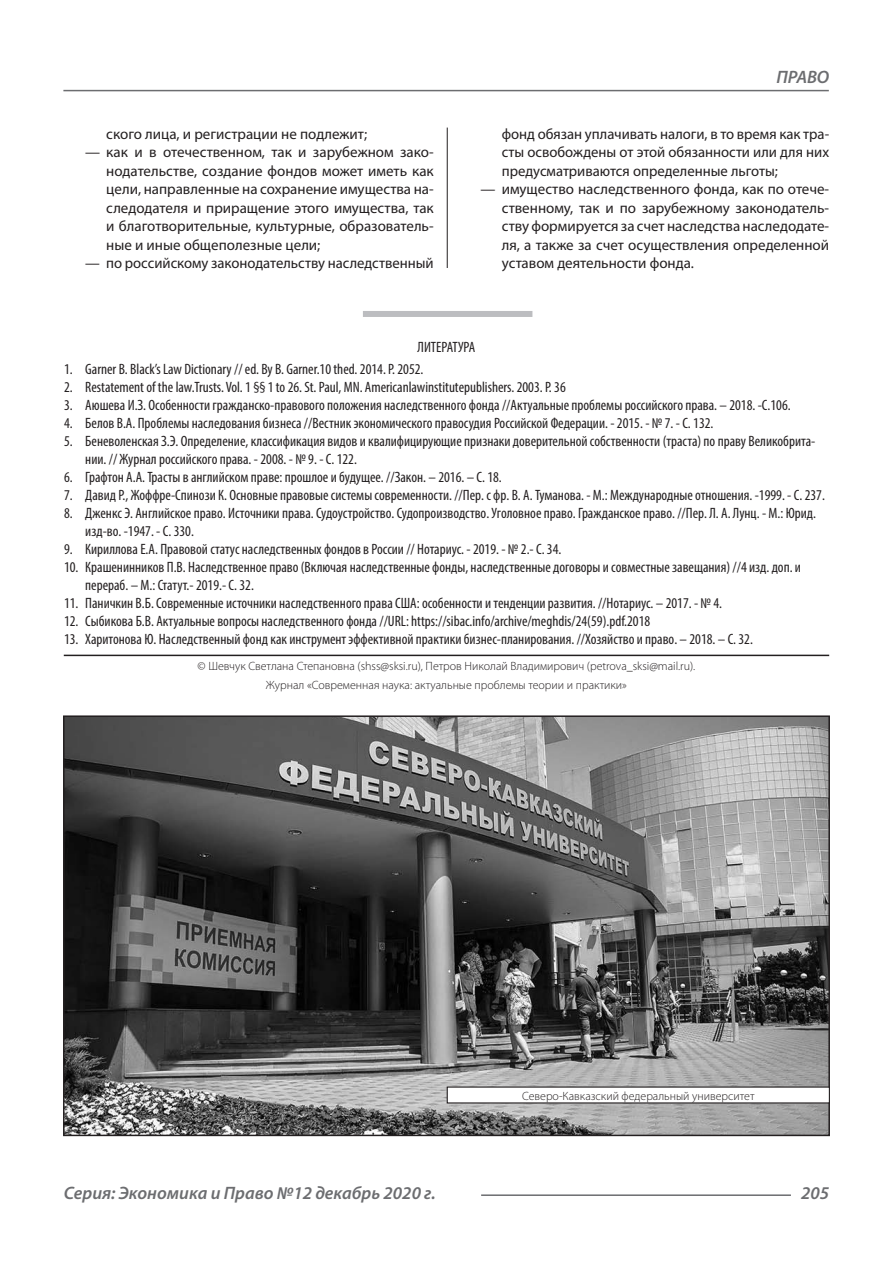
<style>
.page{position:relative;width:893px;height:1263px;background:#fff}
.page>*{position:absolute;margin:0;border:0;box-sizing:border-box;transform-origin:0 0}
.t1{font:italic 600 18px "Myriad Pro";color:#6c6d70}
.Библиография_Литерат{font:condensed 15px/18px "Myriad Pro";color:#231f20}
.t2{font:15px/18.5px "Myriad Pro";color:#231f20;text-align:justify}
.Автор_копирайт{font:300 12px "Myriad Pro";color:#231f20}
</style>
<div class="page">
<hr style="left:447px;top:128px;width:1px;height:1007px;background:#231f20">
<hr style="left:63px;top:90px;width:766px;height:1px;background:#6c6d70">
<hr style="left:481px;top:1194px;width:310px;height:2px;background:#6c6d70">
<div style="left:437px;top:268px;width:17px;height:879px;background:#fff"></div>
<div style="left:363px;top:311px;width:169px;height:6px;background:#bcbdc0"></div>
<hr style="left:64px;top:655px;width:765px;height:1px;background:#231f20">
<img style="left:66px;top:718px;width:761px;height:415px">
<div style="left:63px;top:715px;width:767px;height:421px;border:2px solid #231f20"></div>
<div style="left:447px;top:1087px;width:382px;height:16px;background:#fff"></div>
<p class="t2" style="left:106px;top:124px;width:262px">ского лица, и регистрации не подлежит;</p>
<p class="t2" style="left:106px;top:143px;width:329px;text-indent:-21px">— как и в отечественном, так и зарубежном зако&shy;нодательстве, создание фондов может иметь как цели, направленные на сохранение имущества на&shy;следодателя и приращение этого имущества, так и благотворительные, культурные, образователь&shy;ные и иные общеполезные цели;</p>
<p class="t2" style="left:85px;top:254px;width:350px">— по российскому законодательству наследственный</p>
<p class="t1" style="left:776px;top:66px;width:54px">ПРАВО</p>
<p class="t2" style="left:502px;top:124px;width:329px">фонд обязан уплачивать налоги, в то время как тра&shy;сты освобождены от этой обязанности или для них предусматриваются определенные льготы;</p>
<p class="t2" style="left:502px;top:180px;width:329px;text-indent:-21px">— имущество наследственного фонда, как по отече&shy;ственному, так и по зарубежному законодатель&shy;ству формируется за счет наследства наследодате&shy;ля, а также за счет осуществления определенной уставом деятельности фонда.</p>
<p class="Библиография_Литерат" style="left:418px;top:338px;width:59px">ЛИТЕРАТУРА</p>
<p class="Библиография_Литерат" style="left:64px;top:360px;width:361px">1. Garner В. Black’s Law Dictionary // ed. By B. Garner.10 thed. 2014. P. 2052.</p>
<p class="Библиография_Литерат" style="left:64px;top:378px;width:503px">2. Restatement of the law.Trusts. Vol. 1 §§ 1 to 26. St. Paul, MN. Americanlawinstitutepublishers. 2003. P. 36</p>
<p class="Библиография_Литерат" style="left:64px;top:396px;width:728px">3. Аюшева И.З. Особенности гражданско-правового положения наследственного фонда //Актуальные проблемы российского права. – 2018. -С.106.</p>
<p class="Библиография_Литерат" style="left:64px;top:414px;width:651px">4. Белов В.А. Проблемы наследования бизнеса //Вестник экономического правосудия Российской Федерации. - 2015. - № 7. - С. 132.</p>
<p class="Библиография_Литерат" style="left:85px;top:432px;width:731px;text-indent:-21px">5. Беневоленская З.Э. Определение, классификация видов и квалифицирующие признаки доверительной собственности (траста) по праву Великобрита&shy;нии. // Журнал российского права. - 2008. - № 9. - С. 122.</p>
<p class="Библиография_Литерат" style="left:64px;top:468px;width:439px">6. Графтон А.А. Трасты в английском праве: прошлое и будущее. //Закон. – 2016. – С. 18.</p>
<p class="Библиография_Литерат" style="left:64px;top:486px;width:762px">7. Давид Р., Жоффре-Спинози К. Основные правовые системы современности. //Пер. с фр. В. А. Туманова. - М.: Международные отношения. -1999. - С. 237.</p>
<p class="Библиография_Литерат" style="left:85px;top:504px;width:732px;text-indent:-21px">8. Дженкс Э. Английское право. Источники права. Судоустройство. Судопроизводство. Уголовное право. Гражданское право. //Пер. Л. А. Лунц. - М.: Юрид. изд-во. -1947. - С. 330.</p>
<p class="Библиография_Литерат" style="left:64px;top:540px;width:499px">9. Кириллова Е.А. Правовой статус наследственных фондов в России // Нотариус. - 2019. - № 2.- С. 34.</p>
<p class="Библиография_Литерат" style="left:85px;top:558px;width:717px;text-indent:-21px">10. Крашенинников П.В. Наследственное право (Включая наследственные фонды, наследственные договоры и совместные завещания) //4 изд. доп. и перераб. – М.: Статут.- 2019.- С. 32.</p>
<p class="Библиография_Литерат" style="left:64px;top:594px;width:660px">11. Паничкин В.Б. Современные источники наследственного права США: особенности и тенденции развития. //Нотариус. – 2017. - № 4.</p>
<p class="Библиография_Литерат" style="left:64px;top:612px;width:588px">12. Сыбикова Б.В. Актуальные вопросы наследственного фонда //URL: https://sibac.info/archive/meghdis/24(59).pdf.2018</p>
<p class="Библиография_Литерат" style="left:64px;top:630px;width:690px">13. Харитонова Ю. Наследственный фонд как инструмент эффективной практики бизнес-планирования. //Хозяйство и право. – 2018. – С. 32.</p>
<p class="Автор_копирайт" style="left:198px;top:658px;width:499px">© Шевчук Светлана Степановна (shss@sksi.ru), Петров Николай Владимирович (petrova_sksi@mail.ru).</p>
<p class="Автор_копирайт" style="left:266px;top:678px;width:363px">Журнал «Современная наука: актуальные проблемы теории и практики»</p>
<p class="Автор_копирайт" style="left:522px;top:1088px;width:234px">Северо-Кавказский федеральный университет</p>
<p class="t1" style="left:64px;top:1182px;width:373px">Серия: Экономика и Право №12 декабрь 2020 г.</p>
<p class="t1" style="left:801px;top:1182px;width:30px">205</p>
</div>
